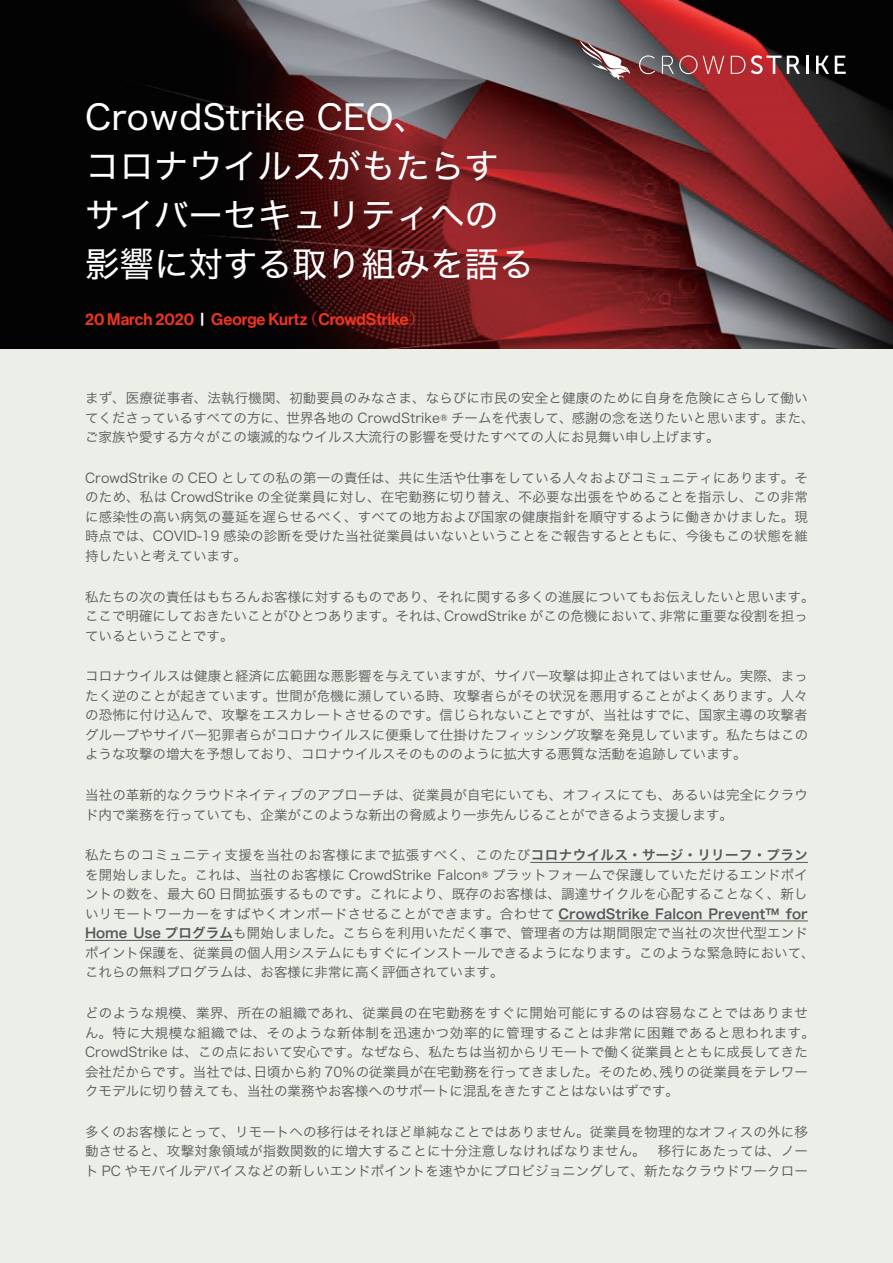
<style>
.page{position:relative;width:893px;height:1263px;background:#eceee8}
.page>*{position:absolute;margin:0;border:0;box-sizing:border-box;transform-origin:0 0}
.t1{font:34.5px/48.9px "Hira Kaku Std N W4";color:#fff}
.t2{font:500 16.5px "Haas Grot Disp 65";color:#ef3522}
.t3{font:13.5px/19.5px "Hira Kaku Std N W3";color:#57585a}
.s1{font-family:"Hira Kaku Pro W6";font-weight:400;font-size:13.05px;color:#fff}
.s2{font-family:"Koz Min Pr 6 N";font-weight:400}
.s3{font-family:"Hira Kaku Std N W6"}
</style>
<div class="page">
<img style="left:0;top:0;width:893px;height:349px">
<svg style="left:580px;top:41px;width:51px;height:39px;background:#8a7d7f"></svg>
<svg style="left:639px;top:55px;width:16px;height:19px"></svg>
<svg style="left:662px;top:55px;width:62px;height:19px"></svg>
<svg style="left:731px;top:56px;width:14px;height:18px"></svg>
<svg style="left:751px;top:55px;width:49px;height:19px"></svg>
<svg style="left:806px;top:56px;width:2px;height:18px"></svg>
<svg style="left:816px;top:56px;width:13px;height:18px"></svg>
<svg style="left:835px;top:56px;width:11px;height:18px"></svg>
<hr style="left:530px;top:862px;width:278px;height:1px;background:#57585a">
<hr style="left:558px;top:920px;width:250px;height:1px;background:#57585a">
<hr style="left:85px;top:940px;width:148px;height:1px;background:#57585a">
<h1 class="t1" style="left:85px;top:93px;width:450px">CrowdStrike CEO、<br>コロナウイルスがもたらすサイバーセキュリティへの影響に対する取り組みを語る</h1>
<p class="t2" style="left:85px;top:309px;width:342px">20 March 2020 <span class="s1">|</span> George Kurtz <span class="s2">（</span>CrowdStrike<span class="s2">）</span></p>
<p class="t3" style="left:85px;top:388px;width:731px">まず、医療従事者、法執行機関、初動要員のみなさま、ならびに市民の安全と健康のために自身を危険にさらして働いてくださっているすべての方に、世界各地の CrowdStrike® チームを代表して、感謝の念を送りたいと思います。また、ご家族や愛する方々がこの壊滅的なウイルス大流行の影響を受けたすべての人にお見舞い申し上げます。</p>
<p class="t3" style="left:85px;top:468px;width:724px;text-align:justify">CrowdStrike の CEO としての私の第一の責任は、共に生活や仕事をしている人々およびコミュニティにあります。そのため、私は CrowdStrike の全従業員に対し、在宅勤務に切り替え、不必要な出張をやめることを指示し、この非常に感染性の高い病気の蔓延を遅らせるべく、すべての地方および国家の健康指針を順守するように働きかけました。現時点では、COVID-19 感染の診断を受けた当社従業員はいないということをご報告するとともに、今後もこの状態を維持したいと考えています。</p>
<p class="t3" style="left:85px;top:587px;width:731px">私たちの次の責任はもちろんお客様に対するものであり、それに関する多くの進展についてもお伝えしたいと思います。ここで明確にしておきたいことがひとつあります。それは、CrowdStrike がこの危機において、非常に重要な役割を担っているということです。</p>
<p class="t3" style="left:85px;top:666px;width:725px;text-align:justify">コロナウイルスは健康と経済に広範囲な悪影響を与えていますが、サイバー攻撃は抑止されてはいません。実際、まったく逆のことが起きています。世間が危機に瀕している時、攻撃者らがその状況を悪用することがよくあります。人々の恐怖に付け込んで、攻撃をエスカレートさせるのです。信じられないことですが、当社はすでに、国家主導の攻撃者グループやサイバー犯罪者らがコロナウイルスに便乗して仕掛けたフィッシング攻撃を発見しています。私たちはこのような攻撃の増大を予想しており、コロナウイルスそのもののように拡大する悪質な活動を追跡しています。</p>
<p class="t3" style="left:85px;top:785px;width:724px">当社の革新的なクラウドネイティブのアプローチは、従業員が自宅にいても、オフィスにても、あるいは完全にクラウド内で業務を行っていても、企業がこのような新出の脅威より一歩先んじることができるよう支援します。</p>
<p class="t3" style="left:85px;top:845px;width:731px">私たちのコミュニティ支援を当社のお客様にまで拡張すべく、このたび<span class="s3">コロナウイルス・サージ・リリーフ・プラン</span>を開始しました。これは、当社のお客様に CrowdStrike Falcon® プラットフォームで保護していただけるエンドポイントの数を、最大 60 日間拡張するものです。これにより、既存のお客様は、調達サイクルを心配することなく、新しいリモートワーカーをすばやくオンボードさせることができます。合わせて <span class="s3">CrowdStrike Falcon Prevent™ for Home Use プログラム</span>も開始しました。こちらを利用いただく事で、管理者の方は期間限定で当社の次世代型エンドポイント保護を、従業員の個人用システムにもすぐにインストールできるようになります。このような緊急時において、これらの無料プログラムは、お客様に非常に高く評価されています。</p>
<p class="t3" style="left:85px;top:1003px;width:731px">どのような規模、業界、所在の組織であれ、従業員の在宅勤務をすぐに開始可能にするのは容易なことではありません。特に大規模な組織では、そのような新体制を迅速かつ効率的に管理することは非常に困難であると思われます。CrowdStrike は、この点において安心です。なぜなら、私たちは当初からリモートで働く従業員とともに成長してきた会社だからです。当社では、日頃から約 70％の従業員が在宅勤務を行ってきました。そのため、残りの従業員をテレワークモデルに切り替えても、当社の業務やお客様へのサポートに混乱をきたすことはないはずです。</p>
<p class="t3" style="left:85px;top:1122px;width:725px;text-align:justify">多くのお客様にとって、リモートへの移行はそれほど単純なことではありません。従業員を物理的なオフィスの外に移動させると、攻撃対象領域が指数関数的に増大することに十分注意しなければなりません。 移行にあたっては、ノート PC やモバイルデバイスなどの新しいエンドポイントを速やかにプロビジョニングして、新たなクラウドワークロー</p>
</div>
